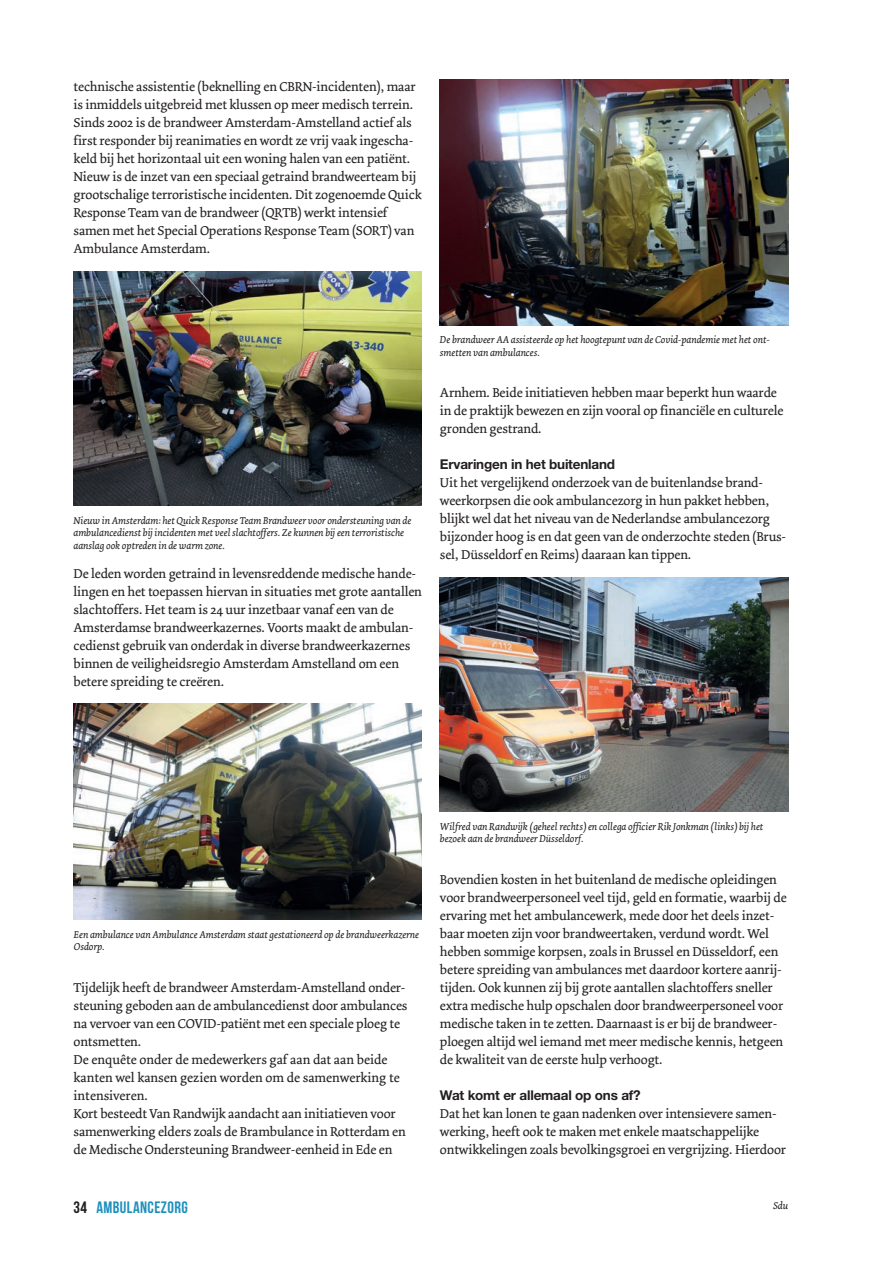
<style>
.page{position:relative;width:896px;height:1266px;background:#fff}
.page>*{position:absolute;margin:0;border:0;box-sizing:border-box;transform-origin:0 0}
.t1{font:16.5px "Bebas Neue";letter-spacing:.025em;color:#1f90bd}
.t2{font:13.5px/18px "Dolly";letter-spacing:-.01em;color:#231f20}
.t3{font:700 13.5px "Helvetica Neue LT Std";letter-spacing:-.015em;color:#231f20}
.t4{font:italic 10.5px/12.6px "Dolly";letter-spacing:-.01em;color:#231f20}
.s1{color:#231f20}
</style>
<div class="page">
<img style="left:440px;top:79px;width:348px;height:246px">
<img style="left:440px;top:577px;width:348px;height:234px">
<img style="left:74px;top:271px;width:348px;height:234px">
<img style="left:74px;top:703px;width:348px;height:216px">
<p class="t2" style="left:74px;top:78px;width:349px">technische assistentie (beknelling en CBRN-incidenten), maar is inmiddels uitgebreid met klussen op meer medisch terrein.<br>Sinds 2002 is de brandweer Amsterdam-Amstelland actief als first responder bij reanimaties en wordt ze vrij vaak ingescha&shy;keld bij het horizontaal uit een woning halen van een patiënt.<br>Nieuw is de inzet van een speciaal getraind brandweerteam bij grootschalige terroristische incidenten. Dit zogenoemde Quick Response Team van de brandweer (QRTB) werkt intensief samen met het Special Operations Response Team (SORT) van Ambulance Amsterdam.</p>
<p class="t4" style="left:74px;top:514px;width:339px">Nieuw in Amsterdam: het Quick Response Team Brandweer voor ondersteuning van de ambulancedienst bij incidenten met veel slachtoffers. Ze kunnen bij een terroristische aanslag ook optreden in de warm zone.</p>
<p class="t2" style="left:74px;top:564px;width:350px">De leden worden getraind in levensreddende medische hande&shy;lingen en het toepassen hiervan in situaties met grote aantallen slachtoffers. Het team is 24 uur inzetbaar vanaf een van de Amsterdamse brandweerkazernes. Voorts maakt de ambulan&shy;cedienst gebruik van onderdak in diverse brandweerkazernes binnen de veiligheidsregio Amsterdam Amstelland om een betere spreiding te creëren.</p>
<p class="t4" style="left:440px;top:334px;width:331px">De brandweer AA assisteerde op het hoogtepunt van de Covid-pandemie met het ont&shy;smetten van ambulances.</p>
<p class="t2" style="left:440px;top:384px;width:345px">Arnhem. Beide initiatieven hebben maar beperkt hun waarde in de praktijk bewezen en zijn vooral op financiële en culturele gronden gestrand.</p>
<p class="t3" style="left:440px;top:456px;width:177px">Ervaringen in het buitenland</p>
<p class="t2" style="left:440px;top:474px;width:347px">Uit het vergelijkend onderzoek van de buitenlandse brand&shy;weerkorpsen die ook ambulancezorg in hun pakket hebben, blijkt wel dat het niveau van de Nederlandse ambulancezorg bijzonder hoog is en dat geen van de onderzochte steden (Brus&shy;sel, Düsseldorf en Reims) daaraan kan tippen.</p>
<p class="t4" style="left:74px;top:928px;width:347px">Een ambulance van Ambulance Amsterdam staat gestationeerd op de brandweerkazerne<br>Osdorp.</p>
<p class="t2" style="left:74px;top:978px;width:335px">Tijdelijk heeft de brandweer Amsterdam-Amstelland onder&shy;steuning geboden aan de ambulancedienst door ambulances na vervoer van een COVID-patiënt met een speciale ploeg te ontsmetten.<br>De enquête onder de medewerkers gaf aan dat aan beide kanten wel kansen gezien worden om de samenwerking te intensiveren.<br>Kort besteedt Van Randwijk aandacht aan initiatieven voor samenwerking elders zoals de Brambulance in Rotterdam en de Medische Ondersteuning Brandweer-eenheid in Ede en</p>
<p class="t4" style="left:440px;top:820px;width:325px">Wilfred van Randwijk (geheel rechts) en collega officier Rik Jonkman (links) bij het bezoek aan de brandweer Düsseldorf.</p>
<p class="t2" style="left:440px;top:870px;width:348px">Bovendien kosten in het buitenland de medische opleidingen voor brandweerpersoneel veel tijd, geld en formatie, waarbij de ervaring met het ambulancewerk, mede door het deels inzet&shy;baar moeten zijn voor brandweertaken, verdund wordt. Wel hebben sommige korpsen, zoals in Brussel en Düsseldorf, een betere spreiding van ambulances met daardoor kortere aanrij&shy;tijden. Ook kunnen zij bij grote aantallen slachtoffers sneller extra medische hulp opschalen door brandweerpersoneel voor medische taken in te zetten. Daarnaast is er bij de brandweer&shy;ploegen altijd wel iemand met meer medische kennis, hetgeen de kwaliteit van de eerste hulp verhoogt.</p>
<p class="t3" style="left:440px;top:1086px;width:202px">Wat komt er allemaal op ons af?</p>
<p class="t2" style="left:440px;top:1104px;width:347px">Dat het kan lonen te gaan nadenken over intensievere samen&shy;werking, heeft ook te maken met enkele maatschappelijke ontwikkelingen zoals bevolkingsgroei en vergrijzing. Hierdoor</p>
<p class="t1" style="left:74px;top:1197px;width:116px"><span class="s1">34</span> AMBULANCEZORG</p>
<p class="t4" style="left:772px;top:1199px;width:17px">Sdu</p>
</div>
